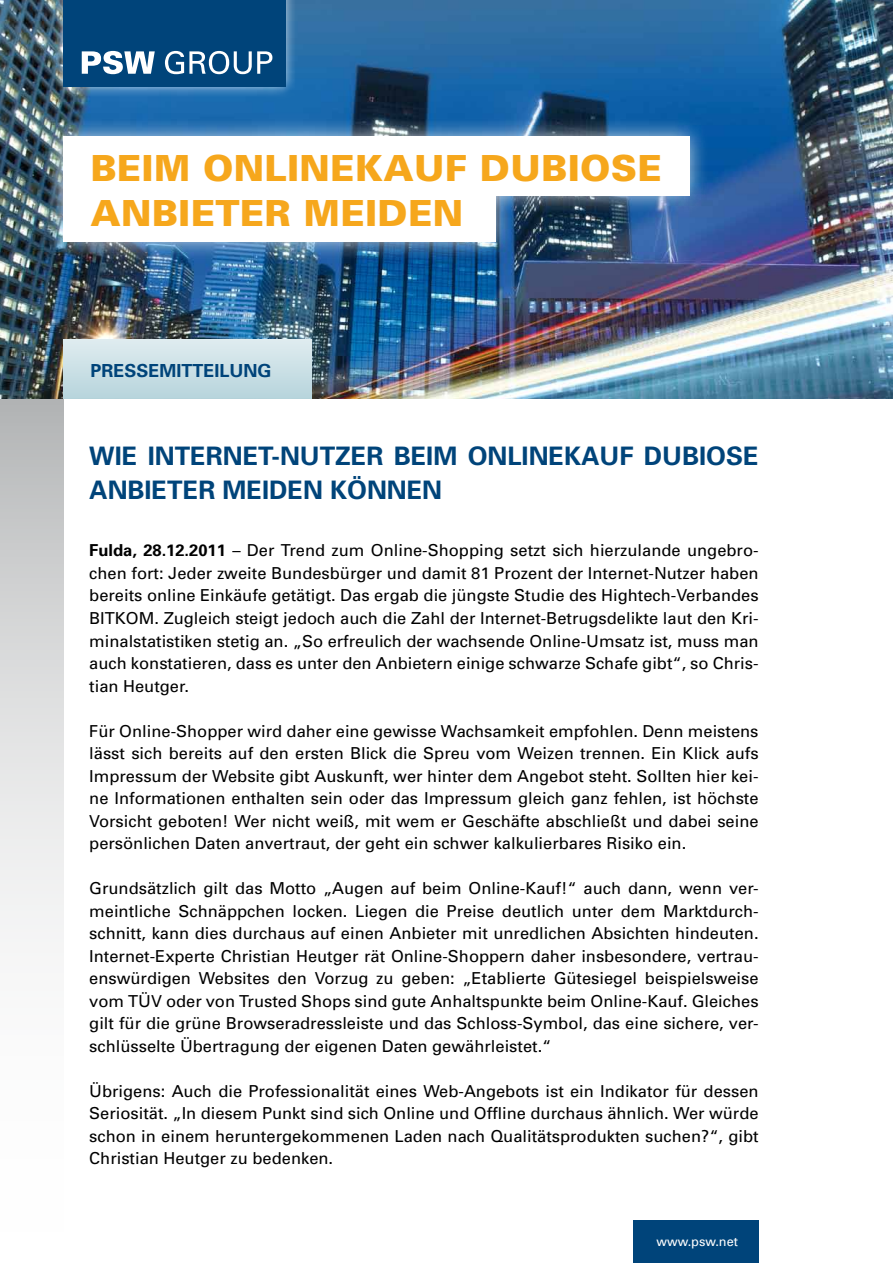
<style>
.page{position:relative;width:893px;height:1263px;background:#fff}
.page>*{position:absolute;margin:0;border:0;box-sizing:border-box;transform-origin:0 0}
.t1{font:900 36px/45px "Univers";letter-spacing:.01em;color:#f6a71c}
.t2{font:700 25.5px "Univers";color:#00447a}
.t3{font:700 18px "Univers";color:#00447a}
.t4{font:16.5px/22.5px "Univers";color:#000;text-align:justify}
.t5{font:12.75px "Univers";color:#fff}
.s1{font-weight:700}
</style>
<div class="page">
<div style="left:0;top:398px;width:64px;height:865px;background:linear-gradient(to bottom,#bec0c1,#fff)"></div>
<img style="left:0;top:0;width:893px;height:398px">
<div style="left:64px;top:339px;width:248px;height:59px;background:linear-gradient(to bottom,#e0ecf0,#b7d4dc)"></div>
<div style="left:51px;top:0;width:246px;height:99px;background:#fff;opacity:.75"></div>
<div style="left:63px;top:0;width:223px;height:87px;background:#00447a"></div>
<svg style="left:82px;top:51px;width:73px;height:23px"></svg>
<svg style="left:165px;top:51px;width:107px;height:23px"></svg>
<div style="left:43px;top:116px;width:666px;height:99px;background:#fff;opacity:.75"></div>
<div style="left:64px;top:136px;width:626px;height:60px;background:#fff"></div>
<div style="left:43px;top:162px;width:472px;height:99px;background:#fff;opacity:.75"></div>
<div style="left:64px;top:183px;width:432px;height:59px;background:#fff"></div>
<div style="left:634px;top:1220px;width:125px;height:43px;background:#00447a"></div>
<h1 class="t1" style="left:90px;top:145px;width:573px">BEIM ONLINEKAUF DUBIOSE<br>ANBIETER MEIDEN</h1>
<p class="t3" style="left:90px;top:360px;width:183px">PRESSEMITTEILUNG</p>
<h2 class="t2" style="left:89px;top:440px;width:84px">WIE INTERNET</h2>
<h2 class="t2" style="left:271px;top:440px;width:155px">-NUTZER BEIM</h2>
<h2 class="t2" style="left:468px;top:440px;width:36px">ONLINE</h2>
<h2 class="t2" style="left:564px;top:440px;width:151px">KAU F DU BIOSE</h2>
<h2 class="t2" style="left:89px;top:475px;width:70px">ANBIETER</h2>
<h2 class="t2" style="left:222px;top:475px;width:16px">MEI</h2>
<h2 class="t2" style="left:269px;top:475px;width:117px">DEN KÖNNEN</h2>
<p class="t4" style="left:89px;top:539px;width:671px"><span class="s1">FULDA, 28.12.2011</span> – Der Trend zum Online-Shopping setzt sich hierzulande ungebro&shy;chen fort: Jeder zweite Bundesbürger und damit 81 Prozent der Internet-Nutzer haben bereits online Einkäufe getätigt. Das ergab die jüngste Studie des Hightech-Verbandes BITKOM. Zugleich steigt jedoch auch die Zahl der Internet-Betrugsdelikte laut den Kri&shy;minalstatistiken stetig an. „So erfreulich der wachsende Online-Umsatz ist, muss man auch konstatieren, dass es unter den Anbietern einige schwarze Schafe gibt“, so Chris&shy;tian Heutger.</p>
<p class="t4" style="left:89px;top:720px;width:671px">Für Online-Shopper wird daher eine gewisse Wachsamkeit empfohlen. Denn meistens lässt sich bereits auf den ersten Blick die Spreu vom Weizen trennen. Ein Klick aufs Impressum der Website gibt Auskunft, wer hinter dem Angebot steht. Sollten hier kei&shy;ne Informationen enthalten sein oder das Impressum gleich ganz fehlen, ist höchste Vorsicht geboten! Wer nicht weiß, mit wem er Geschäfte abschließt und dabei seine persönlichen Daten anvertraut, der geht ein schwer kalkulierbares Risiko ein.</p>
<p class="t4" style="left:89px;top:877px;width:671px">Grundsätzlich gilt das Motto „Augen auf beim Online-Kauf!“ auch dann, wenn ver&shy;meintliche Schnäppchen locken. Liegen die Preise deutlich unter dem Marktdurch&shy;schnitt, kann dies durchaus auf einen Anbieter mit unredlichen Absichten hindeuten.<br>Internet-Experte Christian Heutger rät Online-Shoppern daher insbesondere, vertrau&shy;enswürdigen Websites den Vorzug zu geben: „Etablierte Gütesiegel beispielsweise vom TÜV oder von Trusted Shops sind gute Anhaltspunkte beim Online-Kauf. Gleiches gilt für die grüne Browseradressleiste und das Schloss-Symbol, das eine sichere, ver&shy;schlüsselte Übertragung der eigenen Daten gewährleistet.“</p>
<p class="t4" style="left:89px;top:1080px;width:671px">Übrigens: Auch die Professionalität eines Web-Angebots ist ein Indikator für dessen Seriosität. „In diesem Punkt sind sich Online und Offline durchaus ähnlich. Wer würde schon in einem heruntergekommenen Laden nach Qualitätsprodukten suchen?“, gibt Christian Heutger zu bedenken.</p>
<p class="t5" style="left:657px;top:1234px;width:83px">www.psw.net</p>
</div>
